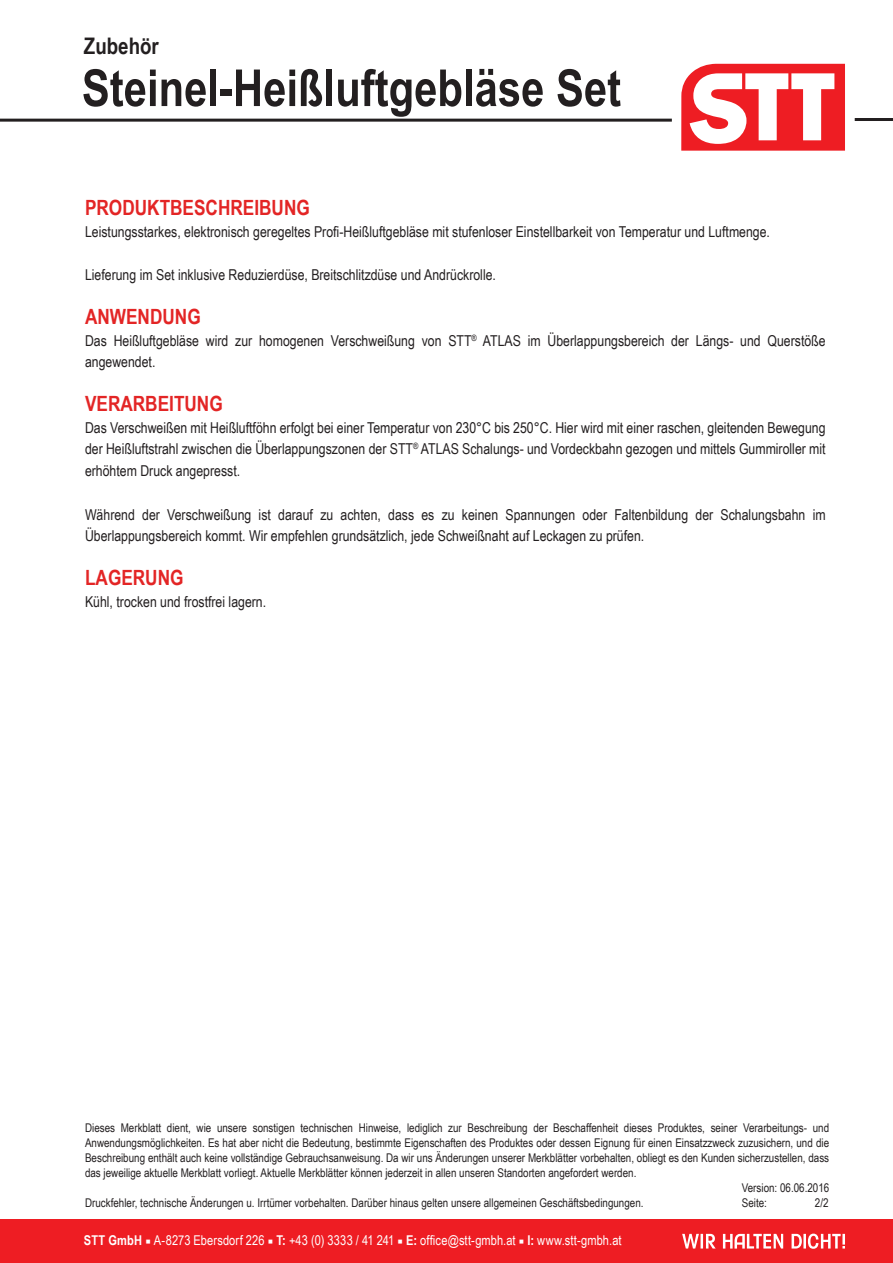
<style>
.page{position:relative;width:893px;height:1263px;background:#fff}
.page>*{position:absolute;margin:0;border:0;box-sizing:border-box;transform-origin:0 0}
.t1{font:700 51px "Arial Narrow";color:#231f20}
.t2{font:700 22.8px "Arial Narrow";color:#231f20}
.t3{font:700 21px "Arial Narrow";color:#e32525}
.t4{font:15px/21.8px "Arial Narrow";color:#231f20}
.t5{font:13.5px "Arial Narrow";letter-spacing:.01em;color:#fff}
.t6{font:12px/15px "Arial Narrow";color:#231f20;text-align:justify}
.s1{font-weight:700}
.s2{font-family:"Minion Pro"}
</style>
<div class="page">
<hr style="left:0;top:119px;width:672px;height:3px;background:#231f20">
<hr style="left:855px;top:118px;width:38px;height:3px;background:#231f20">
<svg style="left:681px;top:64px;width:164px;height:87px"></svg>
<div style="left:0;top:1219px;width:893px;height:44px;background:#ee1d23"></div>
<svg style="left:682px;top:1233px;width:163px;height:16px"></svg>
<h2 class="t2" style="left:84px;top:29px;width:76px">Zubehör</h2>
<h1 class="t1" style="left:82px;top:49px;width:541px">Steinel-Heißluftgebläse Set</h1>
<h3 class="t3" style="left:85px;top:192px;width:226px">PRODUKTBESCHREIBUNG</h3>
<p class="t4" style="left:85px;top:220px;width:686px">Leistungsstarkes, elektronisch geregeltes Profi-Heißluftgebläse mit stufenloser Einstellbarkeit von Temperatur und Luftmenge.</p>
<p class="t4" style="left:85px;top:264px;width:412px">Lieferung im Set inklusive Reduzierdüse, Breitschlitzdüse und Andrückrolle.</p>
<h3 class="t3" style="left:85px;top:301px;width:117px">ANWENDUNG</h3>
<p class="t4" style="left:85px;top:329px;width:742px">Das Heißluftgebläse wird zur homogenen Verschweißung von STT<sup>®</sup> ATLAS im Überlappungsbereich der Längs- und Querstöße angewendet.</p>
<h3 class="t3" style="left:85px;top:388px;width:139px">VERARBEITUNG</h3>
<p class="t4" style="left:85px;top:416px;width:742px;text-align:justify">Das Verschweißen mit Heißluftföhn erfolgt bei einer Temperatur von 230°C bis 250°C. Hier wird mit einer raschen, gleitenden Bewegung der Heißluftstrahl zwischen die Überlappungszonen der STT<sup>®</sup> ATLAS Schalungs- und Vordeckbahn gezogen und mittels Gummiroller mit erhöhtem Druck angepresst.</p>
<p class="t4" style="left:85px;top:503px;width:742px">Während der Verschweißung ist darauf zu achten, dass es zu keinen Spannungen oder Faltenbildung der Schalungsbahn im<br>Überlappungsbereich kommt. Wir empfehlen grundsätzlich, jede Schweißnaht auf Leckagen zu prüfen.</p>
<h3 class="t3" style="left:85px;top:562px;width:100px">LAGERUNG</h3>
<p class="t4" style="left:85px;top:590px;width:183px">Kühl, trocken und frostfrei lagern.</p>
<p class="t6" style="left:85px;top:1120px;width:746px">Dieses Merkblatt dient, wie unsere sonstigen technischen Hinweise, lediglich zur Beschreibung der Beschaffenheit dieses Produktes, seiner Verarbeitungs- und Anwendungsmöglichkeiten. Es hat aber nicht die Bedeutung, bestimmte Eigenschaften des Produktes oder dessen Eignung für einen Einsatzzweck zuzusichern, und die Beschreibung enthält auch keine vollständige Gebrauchsanweisung. Da wir uns Änderungen unserer Merkblätter vorbehalten, obliegt es den Kunden sicherzustellen, dass das jeweilige aktuelle Merkblatt vorliegt. Aktuelle Merkblätter können jederzeit in allen unseren Standorten angefordert werden.</p>
<p class="t6" style="left:85px;top:1195px;width:560px">Druckfehler, technische Änderungen u. Irrtümer vorbehalten. Darüber hinaus gelten unsere allgemeinen Geschäftsbedingungen.</p>
<p class="t6" style="left:742px;top:1180px;width:89px">Version: 06.06.2016<br>Seite:</p>
<p class="t6" style="left:815px;top:1195px;width:15px">2/2</p>
<p class="t5" style="left:84px;top:1230px;width:539px"><span class="s1">STT GmbH</span> <span class="s2">■</span> A-8273 Ebersdorf 226 <span class="s2">■</span> <span class="s1">T:</span> +43 (0) 3333 / 41 241 <span class="s2">■</span> <span class="s1">E:</span> office@stt-gmbh.at <span class="s2">■</span> <span class="s1">I:</span> www.stt-gmbh.at</p>
</div>
